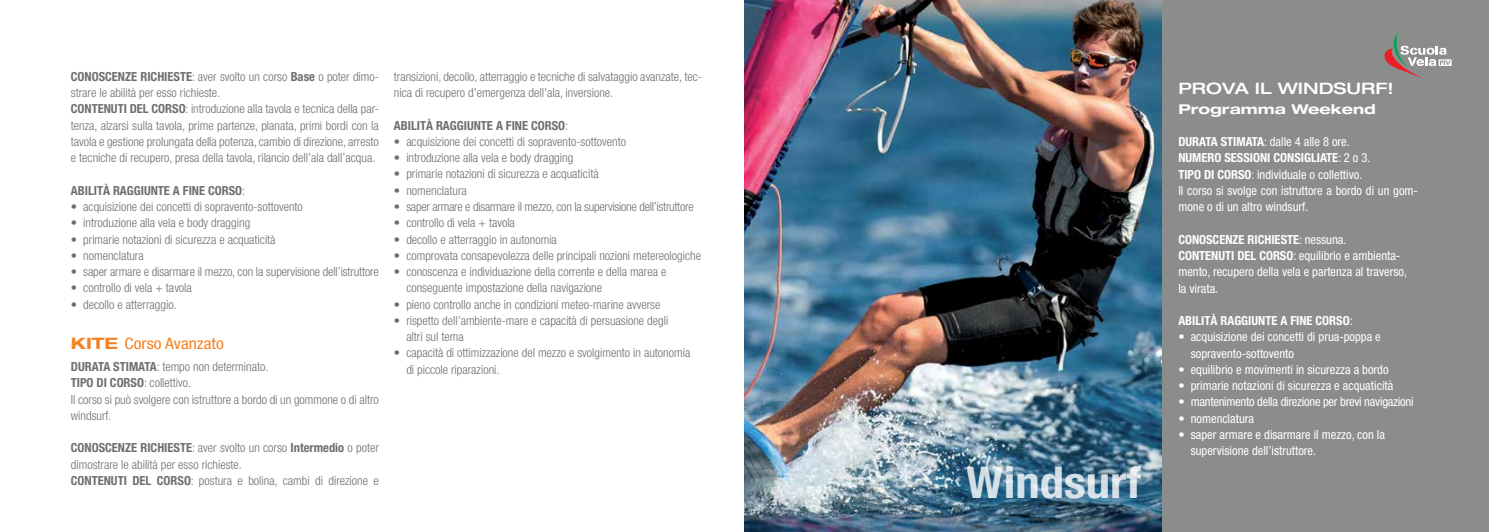
<style>
.page{position:relative;width:1489px;height:532px;background:#fff}
.page>*{position:absolute;margin:0;border:0;box-sizing:border-box;transform-origin:0 0}
.t1{font:700 condensed 43.88px "Helvetica Neue";color:#fff;scale:1.11 1}
.t2{font:condensed 15.75px "Helvetica Neue";color:#f58220;scale:1.11 1}
.t3{font:500 expanded 15.75px "Helvetica Neue";color:#fff;scale:1.11 1}
.t4{font:700 expanded 13.5px "Helvetica Neue";color:#fff;scale:1.11 1}
.t5{font:300 condensed 12.5px/16.2px "Helvetica Neue";color:#6d6e71}
.t6{font:condensed 12.5px/16.2px "Helvetica Neue";color:#fff}
.t7{font:300 condensed 12.5px "Helvetica Neue";letter-spacing:-.02em;color:#6d6e71}
.t8{font:700 condensed 12.5px "Helvetica Neue";color:#6d6e71}
.t9{font:condensed 12.5px "Helvetica Neue";letter-spacing:-.02em;color:#fff}
.t10{font:700 condensed 12.5px "Helvetica Neue";color:#fff}
.s1{font-weight:700}
.s2{font-weight:300}
.s3{font-weight:700;font-stretch:expanded}
.s4{font-weight:400}
</style>
<div class="page">
<img style="left:744px;top:0;width:418px;height:531px">
<div style="left:1162px;top:0;width:326px;height:531px;background:#8b8d8d"></div>
<svg style="left:1384px;top:33px;width:67px;height:46px"></svg>
<p class="t5" style="left:71px;top:68px;width:309px"><span class="s1">CONOSCENZE RICHIESTE</span>: aver svolto un corso <span class="s1">Base</span> o poter dimo&shy;strare le abilità per esso richieste.<br><span class="s1">CONTENUTI DEL CORSO</span>: introduzione alla tavola e tecnica della par&shy;tenza, alzarsi sulla tavola, prime partenze, planata, primi bordi con la tavola e gestione prolungata della potenza, cambio di direzione, arresto e tecniche di recupero, presa della tavola, rilancio dell’ala dall’acqua.</p>
<p class="t8" style="left:71px;top:183px;width:176px">ABILITÀ RAGGIUNTE A FINE CORSO<span class="s2">:</span></p>
<p class="t5" style="left:71px;top:198px;width:233px">• acquisizione dei concetti di sopravento-sottovento</p>
<p class="t5" style="left:71px;top:214px;width:181px">• introduzione alla vela e body dragging</p>
<p class="t5" style="left:71px;top:231px;width:206px">• primarie notazioni di sicurezza e acquaticità</p>
<p class="t5" style="left:71px;top:247px;width:74px">• nomenclatura</p>
<p class="t5" style="left:71px;top:263px;width:309px">• saper armare e disarmare il mezzo, con la supervisione dell’istruttore</p>
<p class="t5" style="left:71px;top:279px;width:122px">• controllo di vela + tavola</p>
<p class="t5" style="left:71px;top:296px;width:107px">• decollo e atterraggio.</p>
<p class="t2" style="left:71px;top:334px;width:139px"><span class="s3">KITE</span> Corso Avanzato</p>
<p class="t5" style="left:71px;top:358px;width:309px"><span class="s1">DURATA STIMATA</span>: tempo non determinato.<br><span class="s1">TIPO DI CORSO</span>: collettivo.<br>Il corso si può svolgere con istruttore a bordo di un gommone o di altro windsurf.</p>
<p class="t5" style="left:71px;top:439px;width:309px"><span class="s1">CONOSCENZE RICHIESTE</span>: aver svolto un corso <span class="s1">Intermedio</span> o poter dimostrare le abilità per esso richieste.<br><span class="s1">CONTENUTI DEL CORSO</span>: postura e bolina, cambi di direzione e</p>
<p class="t5" style="left:394px;top:68px;width:309px">transizioni, decollo, atterraggio e tecniche di salvataggio avanzate, tec&shy;nica di recupero d’emergenza dell’ala, inversione.</p>
<p class="t8" style="left:394px;top:118px;width:176px">ABILITÀ RAGGIUNTE A FINE CORSO<span class="s2">:</span></p>
<p class="t5" style="left:394px;top:133px;width:233px">• acquisizione dei concetti di sopravento-sottovento</p>
<p class="t5" style="left:394px;top:149px;width:181px">• introduzione alla vela e body dragging</p>
<p class="t5" style="left:394px;top:166px;width:206px">• primarie notazioni di sicurezza e acquaticità</p>
<p class="t5" style="left:394px;top:182px;width:74px">• nomenclatura</p>
<p class="t7" style="left:394px;top:199px;width:301px">• saper armare e disarmare il mezzo, con la supervisione dell’istruttore</p>
<p class="t5" style="left:394px;top:214px;width:122px">• controllo di vela + tavola</p>
<p class="t5" style="left:394px;top:231px;width:164px">• decollo e atterraggio in autonomia</p>
<p class="t5" style="left:394px;top:247px;width:308px">• comprovata consapevolezza delle principali nozioni metereologiche</p>
<p class="t5" style="left:406px;top:263px;width:261px;text-indent:-12px">• conoscenza e individuazione della corrente e della marea e conseguente impostazione della navigazione</p>
<p class="t5" style="left:394px;top:296px;width:268px">• pieno controllo anche in condizioni meteo-marine avverse</p>
<p class="t5" style="left:406px;top:312px;width:263px;text-indent:-12px">• rispetto dell’ambiente-mare e capacità di persuasione degli altri sul tema</p>
<p class="t5" style="left:406px;top:344px;width:285px;text-indent:-12px">• capacità di ottimizzazione del mezzo e svolgimento in autonomia di piccole riparazioni.</p>
<h1 class="t1" style="left:966px;top:455px;width:158px">Windsurf</h1>
<p class="t3" style="left:1178px;top:78px;width:195px">PROVA IL WINDSURF!</p>
<p class="t4" style="left:1178px;top:100px;width:179px">Programma Weekend</p>
<p class="t6" style="left:1178px;top:133px;width:241px"><span class="s1">DURATA STIMATA</span>: dalle 4 alle 8 ore.<br><span class="s1">NUMERO SESSIONI CONSIGLIATE</span>: 2 o 3.<br><span class="s1">TIPO DI CORSO</span><span class="s2">:</span> individuale o collettivo.<br>Il corso si svolge con istruttore a bordo di un gom&shy;mone o di un altro windsurf.</p>
<p class="t6" style="left:1178px;top:231px;width:230px"><span class="s1">CONOSCENZE RICHIESTE</span>: nessuna.<br><span class="s1">CONTENUTI DEL CORSO</span>: equilibrio e ambienta&shy;mento, recupero della vela e partenza al traverso, la virata.</p>
<p class="t10" style="left:1178px;top:313px;width:176px">ABILITÀ RAGGIUNTE A FINE CORSO<span class="s4">:</span></p>
<p class="t6" style="left:1190px;top:328px;width:191px;text-indent:-12px">• acquisizione dei concetti di prua-poppa e sopravento-sottovento</p>
<p class="t6" style="left:1178px;top:361px;width:212px">• equilibrio e movimenti in sicurezza a bordo</p>
<p class="t6" style="left:1178px;top:377px;width:216px">• primarie notazioni di sicurezza e acquaticità</p>
<p class="t9" style="left:1178px;top:394px;width:237px">• mantenimento della direzione per brevi navigazioni</p>
<p class="t6" style="left:1178px;top:410px;width:77px">• nomenclatura</p>
<p class="t6" style="left:1190px;top:426px;width:196px;text-indent:-12px">• saper armare e disarmare il mezzo, con la supervisione dell’istruttore.</p>
</div>
